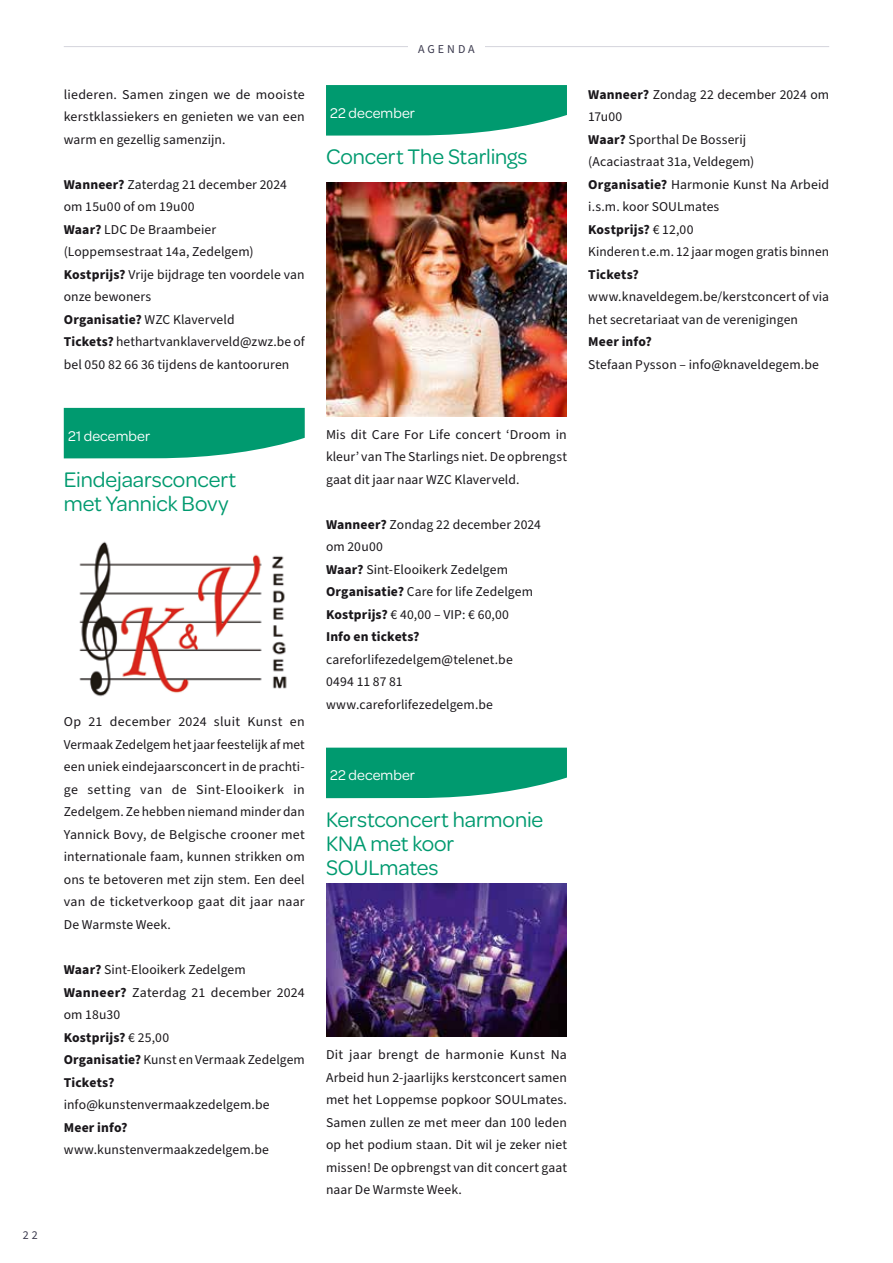
<style>
.page{position:relative;width:893px;height:1263px;background:#fff}
.page>*{position:absolute;margin:0;border:0;box-sizing:border-box;transform-origin:0 0}
.t1{font:22.5px/24px "Omnes";letter-spacing:-.005em;color:#009a6f}
.t2{font:15px "Omnes";letter-spacing:.005em;color:#fff}
.t3{font:13.5px/22.5px "Source Sans Pro";letter-spacing:.01em;color:#1a171b}
.t4{font:700 13.5px "Source Sans Pro";letter-spacing:.01em;color:#1a171b}
.t5{font:12px "Source Sans Pro";letter-spacing:.25em;color:#3a394d}
.s1{font-weight:700}
</style>
<div class="page">
<hr style="left:64px;top:46px;width:765px;height:1px;background:#d4d4dc">
<div style="left:408px;top:40px;width:77px;height:13px;background:#fff"></div>
<svg style="left:64px;top:408px;width:241px;height:50px;background:#13a17a"></svg>
<img style="left:79px;top:541px;width:208px;height:156px">
<svg style="left:326px;top:85px;width:241px;height:51px;background:#16a37b"></svg>
<img style="left:326px;top:183px;width:241px;height:233px">
<svg style="left:326px;top:748px;width:241px;height:50px;background:#14a27a"></svg>
<img style="left:326px;top:884px;width:241px;height:153px">
<p class="t5" style="left:23px;top:1227px;width:16px">22</p>
<p class="t3" style="left:64px;top:84px;width:242px;text-align:justify">liederen. Samen zingen we de mooiste kerstklassiekers en genieten we van een warm en gezellig samenzijn.</p>
<p class="t3" style="left:64px;top:174px;width:242px"><span class="s1">Wanneer?</span> Zaterdag 21 december 2024 om 15u00 of om 19u00<br><span class="s1">Waar?</span> LDC De Braambeier (Loppemsestraat 14a, Zedelgem)<br><span class="s1">Kostprijs?</span> Vrije bijdrage ten voordele van onze bewoners<br><span class="s1">Organisatie?</span> WZC Klaverveld<br><span class="s1">Tickets?</span> hethartvanklaverveld@zwz.be of bel 050 82 66 36 tijdens de kantooruren</p>
<p class="t5" style="left:418px;top:41px;width:58px">AGENDA</p>
<p class="t2" style="left:330px;top:103px;width:86px">22 december</p>
<h1 class="t1" style="left:326px;top:144px;width:203px">Concert The Starlings</h1>
<p class="t3" style="left:588px;top:84px;width:242px"><span class="s1">Wanneer?</span> Zondag 22 december 2024 om<br>17u00<br><span class="s1">Waar?</span> Sporthal De Bosserij<br>(Acaciastraat 31a, Veldegem)<br><span class="s1">Organisatie?</span> Harmonie Kunst Na Arbeid i.s.m. koor SOULmates<br><span class="s1">Kostprijs?</span> € 12,00<br>Kinderen t.e.m. 12 jaar mogen gratis binnen</p>
<p class="t4" style="left:588px;top:265px;width:52px">Tickets?</p>
<p class="t3" style="left:588px;top:286px;width:242px">www.knaveldegem.be/kerstconcert of via het secretariaat van de verenigingen</p>
<p class="t4" style="left:588px;top:333px;width:65px">Meer info?</p>
<p class="t3" style="left:588px;top:354px;width:232px">Stefaan Pysson – info@knaveldegem.be</p>
<p class="t2" style="left:68px;top:425px;width:84px">21 december</p>
<h1 class="t1" style="left:64px;top:466px;width:174px">Eindejaarsconcert met Yannick Bovy</h1>
<p class="t3" style="left:64px;top:711px;width:242px;text-align:justify">Op 21 december 2024 sluit Kunst en Vermaak Zedelgem het jaar feestelijk af met een uniek eindejaarsconcert in de prachti&shy;ge setting van de Sint-Elooikerk in Zedelgem. Ze hebben niemand minder dan Yannick Bovy, de Belgische crooner met internationale faam, kunnen strikken om ons te betoveren met zijn stem. Een deel van de ticketverkoop gaat dit jaar naar De Warmste Week.</p>
<p class="t3" style="left:64px;top:959px;width:242px"><span class="s1">Waar?</span> Sint-Elooikerk Zedelgem<br><span class="s1">Wanneer?</span> Zaterdag 21 december 2024 om 18u30<br><span class="s1">Kostprijs?</span> € 25,00<br><span class="s1">Organisatie?</span> Kunst en Vermaak Zedelgem<br><span class="s1">Tickets?</span></p>
<p class="t3" style="left:64px;top:1094px;width:207px">info@kunstenvermaakzedelgem.be</p>
<p class="t4" style="left:64px;top:1118px;width:65px">Meer info?</p>
<p class="t3" style="left:64px;top:1139px;width:207px">www.kunstenvermaakzedelgem.be</p>
<p class="t3" style="left:326px;top:423px;width:242px;text-align:justify">Mis dit Care For Life concert ‘Droom in kleur’ van The Starlings niet. De opbrengst gaat dit jaar naar WZC Klaverveld.</p>
<p class="t3" style="left:326px;top:513px;width:216px"><span class="s1">Wanneer?</span> Zondag 22 december 2024 om 20u00<br><span class="s1">Waar?</span> Sint-Elooikerk Zedelgem<br><span class="s1">Organisatie?</span> Care for life Zedelgem<br><span class="s1">Kostprijs?</span> € 40,00 – VIP: € 60,00<br><span class="s1">Info en tickets?</span></p>
<p class="t3" style="left:326px;top:648px;width:188px">careforlifezedelgem@telenet.be<br>0494 11 87 81 www.careforlifezedelgem.be</p>
<p class="t2" style="left:330px;top:765px;width:86px">22 december</p>
<h1 class="t1" style="left:326px;top:806px;width:219px">Kerstconcert harmonie<br>KNA met koor<br>SOULmates</h1>
<p class="t3" style="left:326px;top:1044px;width:242px;text-align:justify">Dit jaar brengt de harmonie Kunst Na Arbeid hun 2-jaarlijks kerstconcert samen met het Loppemse popkoor SOULmates.<br>Samen zullen ze met meer dan 100 leden op het podium staan. Dit wil je zeker niet missen! De opbrengst van dit concert gaat naar De Warmste Week.</p>
</div>
